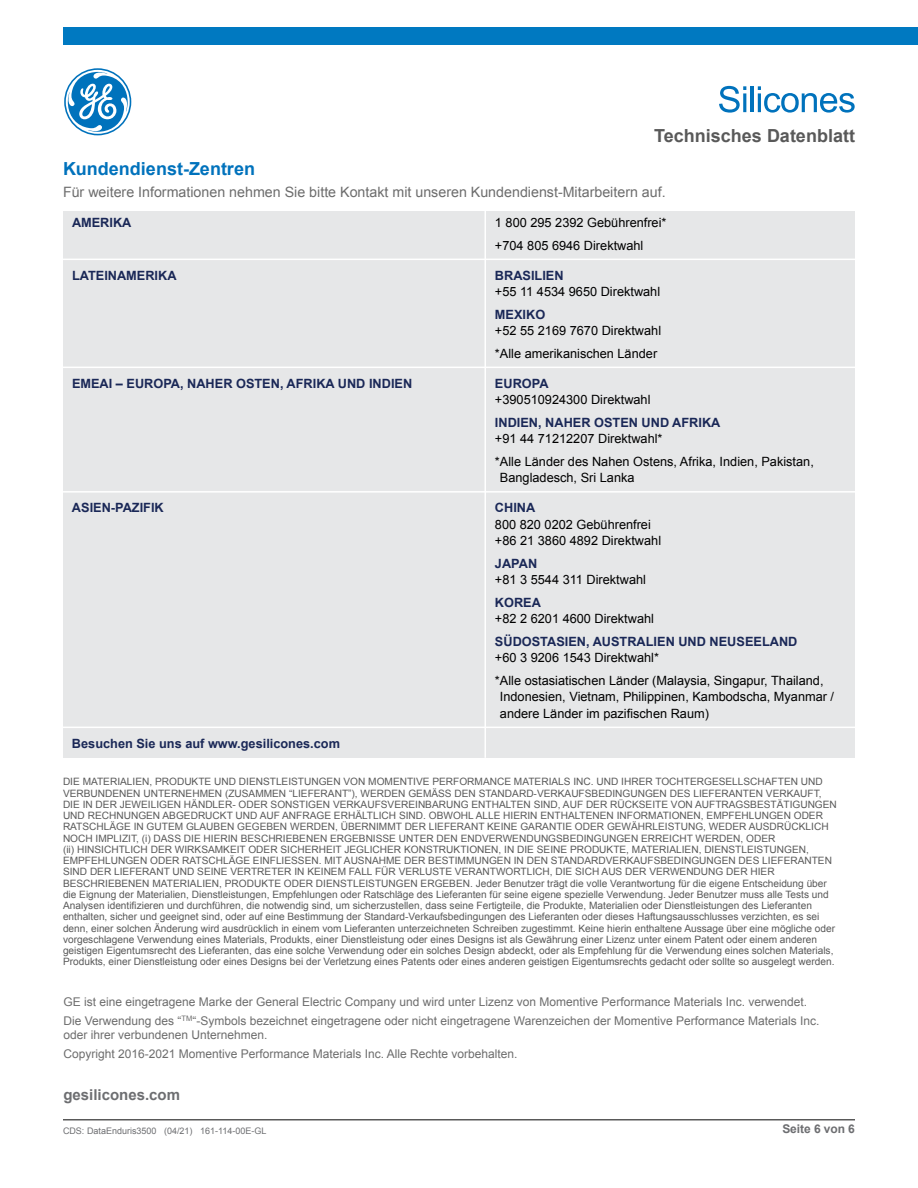
<style>
.page{position:relative;width:918px;height:1188px;background:#fff}
.page>*{position:absolute;margin:0;border:0;box-sizing:border-box;transform-origin:0 0}
.t1{font:700 18px "Arial";color:#595959}
.t2{font:700 18px "Arial";color:#0072bc}
.t3{font:700 15px "Arial";color:#6d6e71}
.t4{font:14.25px "Arial";color:#6d6d6d}
.t5{font:12.75px/22.5px "Arial";color:#000}
.t6{font:700 12.75px "Arial";color:#1a2857}
.t7{font:12px/19.5px "Arial";color:#6d6d6d}
.t8{font:700 12px "Arial";letter-spacing:-.005em;color:#6d6e71}
.t9{font:10.2px/11.2px "Arial";color:#595959}
.t10{font:9px "Arial";color:#6d6e71}
</style>
<div class="page">
<hr style="left:63px;top:1119px;width:792px;height:1px;background:#595959">
<div style="left:63px;top:27px;width:855px;height:18px;background:#0079c1"></div>
<svg style="left:64px;top:68px;width:67px;height:67px"></svg>
<svg style="left:719px;top:86px;width:27px;height:27px"></svg>
<hr style="left:743px;top:93px;width:3px;height:19px;background:#0072bc">
<hr style="left:750px;top:86px;width:4px;height:26px;background:#0072bc">
<svg style="left:758px;top:86px;width:97px;height:27px"></svg>
<div style="left:63px;top:212px;width:792px;height:546px;background:#e6e7e8"></div>
<hr style="left:63px;top:259px;width:792px;height:1px;background:#fff">
<hr style="left:63px;top:367px;width:792px;height:1px;background:#fff">
<hr style="left:63px;top:491px;width:792px;height:2px;background:#fff">
<hr style="left:63px;top:727px;width:792px;height:1px;background:#fff">
<hr style="left:484px;top:210px;width:2px;height:548px;background:#fff">
<h1 class="t2" style="left:63px;top:157px;width:194px">Kundendienst-Zentren</h1>
<h1 class="t1" style="left:654px;top:124px;width:202px">Technisches Datenblatt</h1>
<h3 class="t4" style="left:63px;top:182px;width:604px">Für weitere Informationen nehmen Sie bitte Kontakt mit unseren Kundendienst-Mitarbeitern auf.</h3>
<p class="t6" style="left:72px;top:214px;width:61px">AMERIKA</p>
<p class="t5" style="left:495px;top:211px;width:173px">1 800 295 2392 Gebührenfrei* +704 805 6946 Direktwahl</p>
<p class="t6" style="left:72px;top:267px;width:106px">LATEINAMERIKA</p>
<p class="t6" style="left:495px;top:267px;width:70px">BRASILIEN</p>
<p class="t5" style="left:495px;top:280px;width:167px">+55 11 4534 9650 Direktwahl</p>
<p class="t6" style="left:495px;top:306px;width:52px">MEXIKO</p>
<p class="t5" style="left:495px;top:319px;width:168px">+52 55 2169 7670 Direktwahl *Alle amerikanischen Länder</p>
<p class="t6" style="left:72px;top:375px;width:342px">EMEAI – EUROPA, NAHER OSTEN, AFRIKA UND INDIEN</p>
<p class="t6" style="left:495px;top:375px;width:55px">EUROPA</p>
<p class="t5" style="left:495px;top:388px;width:157px">+390510924300 Direktwahl</p>
<p class="t6" style="left:495px;top:414px;width:227px">INDIEN, NAHER OSTEN UND AFRIKA</p>
<p class="t5" style="left:495px;top:428px;width:320px">+91 44 71212207 Direktwahl*<br>*Alle Länder des Nahen Ostens, Afrika, Indien, Pakistan,</p>
<p class="t5" style="left:500px;top:467px;width:136px">Bangladesch, Sri Lanka</p>
<p class="t6" style="left:72px;top:499px;width:93px">ASIEN-PAZIFIK</p>
<p class="t6" style="left:495px;top:499px;width:42px">CHINA</p>
<p class="t5" style="left:495px;top:516px;width:168px;line-height:16.5px">800 820 0202 Gebührenfrei +86 21 3860 4892 Direktwahl</p>
<p class="t6" style="left:495px;top:555px;width:44px">JAPAN</p>
<p class="t5" style="left:495px;top:569px;width:153px">+81 3 5544 311 Direktwahl</p>
<p class="t6" style="left:495px;top:594px;width:48px">KOREA</p>
<p class="t5" style="left:495px;top:608px;width:161px">+82 2 6201 4600 Direktwahl</p>
<p class="t6" style="left:495px;top:633px;width:304px">SÜDOSTASIEN, AUSTRALIEN UND NEUSEELAND</p>
<p class="t5" style="left:495px;top:647px;width:330px">+60 3 9206 1543 Direktwahl*<br>*Alle ostasiatischen Länder (Malaysia, Singapur, Thailand,</p>
<p class="t5" style="left:500px;top:689px;width:336px;line-height:16.5px">Indonesien, Vietnam, Philippinen, Kambodscha, Myanmar / andere Länder im pazifischen Raum)</p>
<p class="t6" style="left:72px;top:735px;width:270px">Besuchen Sie uns auf www.gesilicones.com</p>
<p class="t9" style="left:63px;top:776px;width:775px">DIE MATERIALIEN, PRODUKTE UND DIENSTLEISTUNGEN VON MOMENTIVE PERFORMANCE MATERIALS INC. UND IHRER TOCHTERGESELLSCHAFTEN UND VERBUNDENEN UNTERNEHMEN (ZUSAMMEN “LIEFERANT”), WERDEN GEMÄSS DEN STANDARD-VERKAUFSBEDINGUNGEN DES LIEFERANTEN VERKAUFT, DIE IN DER JEWEILIGEN HÄNDLER- ODER SONSTIGEN VERKAUFSVEREINBARUNG ENTHALTEN SIND, AUF DER RÜCKSEITE VON AUFTRAGSBESTÄTIGUNGEN UND RECHNUNGEN ABGEDRUCKT UND AUF ANFRAGE ERHÄLTLICH SIND. OBWOHL ALLE HIERIN ENTHALTENEN INFORMATIONEN, EMPFEHLUNGEN ODER RATSCHLÄGE IN GUTEM GLAUBEN GEGEBEN WERDEN, ÜBERNIMMT DER LIEFERANT KEINE GARANTIE ODER GEWÄHRLEISTUNG, WEDER AUSDRÜCKLICH NOCH IMPLIZIT, (i) DASS DIE HIERIN BESCHRIEBENEN ERGEBNISSE UNTER DEN ENDVERWENDUNGSBEDINGUNGEN ERREICHT WERDEN, ODER<br>(ii) HINSICHTLICH DER WIRKSAMKEIT ODER SICHERHEIT JEGLICHER KONSTRUKTIONEN, IN DIE SEINE PRODUKTE, MATERIALIEN, DIENSTLEISTUNGEN, EMPFEHLUNGEN ODER RATSCHLÄGE EINFLIESSEN. MIT AUSNAHME DER BESTIMMUNGEN IN DEN STANDARDVERKAUFSBEDINGUNGEN DES LIEFERANTEN SIND DER LIEFERANT UND SEINE VERTRETER IN KEINEM FALL FÜR VERLUSTE VERANTWORTLICH, DIE SICH AUS DER VERWENDUNG DER HIER BESCHRIEBENEN MATERIALIEN, PRODUKTE ODER DIENSTLEISTUNGEN ERGEBEN. Jeder Benutzer trägt die volle Verantwortung für die eigene Entscheidung über die Eignung der Materialien, Dienstleistungen, Empfehlungen oder Ratschläge des Lieferanten für seine eigene spezielle Verwendung. Jeder Benutzer muss alle Tests und Analysen identifizieren und durchführen, die notwendig sind, um sicherzustellen, dass seine Fertigteile, die Produkte, Materialien oder Dienstleistungen des Lieferanten enthalten, sicher und geeignet sind, oder auf eine Bestimmung der Standard-Verkaufsbedingungen des Lieferanten oder dieses Haftungsausschlusses verzichten, es sei denn, einer solchen Änderung wird ausdrücklich in einem vom Lieferanten unterzeichneten Schreiben zugestimmt. Keine hierin enthaltene Aussage über eine mögliche oder vorgeschlagene Verwendung eines Materials, Produkts, einer Dienstleistung oder eines Designs ist als Gewährung einer Lizenz unter einem Patent oder einem anderen geistigen Eigentumsrecht des Lieferanten, das eine solche Verwendung oder ein solches Design abdeckt, oder als Empfehlung für die Verwendung eines solchen Materials, Produkts, einer Dienstleistung oder eines Designs bei der Verletzung eines Patents oder eines anderen geistigen Eigentumsrechts gedacht oder sollte so ausgelegt werden.</p>
<p class="t7" style="left:63px;top:992px;width:758px">GE ist eine eingetragene Marke der General Electric Company und wird unter Lizenz von Momentive Performance Materials Inc. verwendet.<br>Die Verwendung des “<sup>TM</sup>“-Symbols bezeichnet eingetragene oder nicht eingetragene Warenzeichen der Momentive Performance Materials Inc.</p>
<p class="t7" style="left:63px;top:1025px;width:456px">oder ihrer verbundenen Unternehmen.<br>Copyright 2016-2021 Momentive Performance Materials Inc. Alle Rechte vorbehalten.</p>
<h2 class="t3" style="left:63px;top:1085px;width:118px">gesilicones.com</h2>
<p class="t10" style="left:63px;top:1125px;width:205px">CDS: DataEnduris3500 (04/21) 161-114-00E-GL</p>
<p class="t8" style="left:782px;top:1121px;width:74px">Seite 6 von 6</p>
</div>
